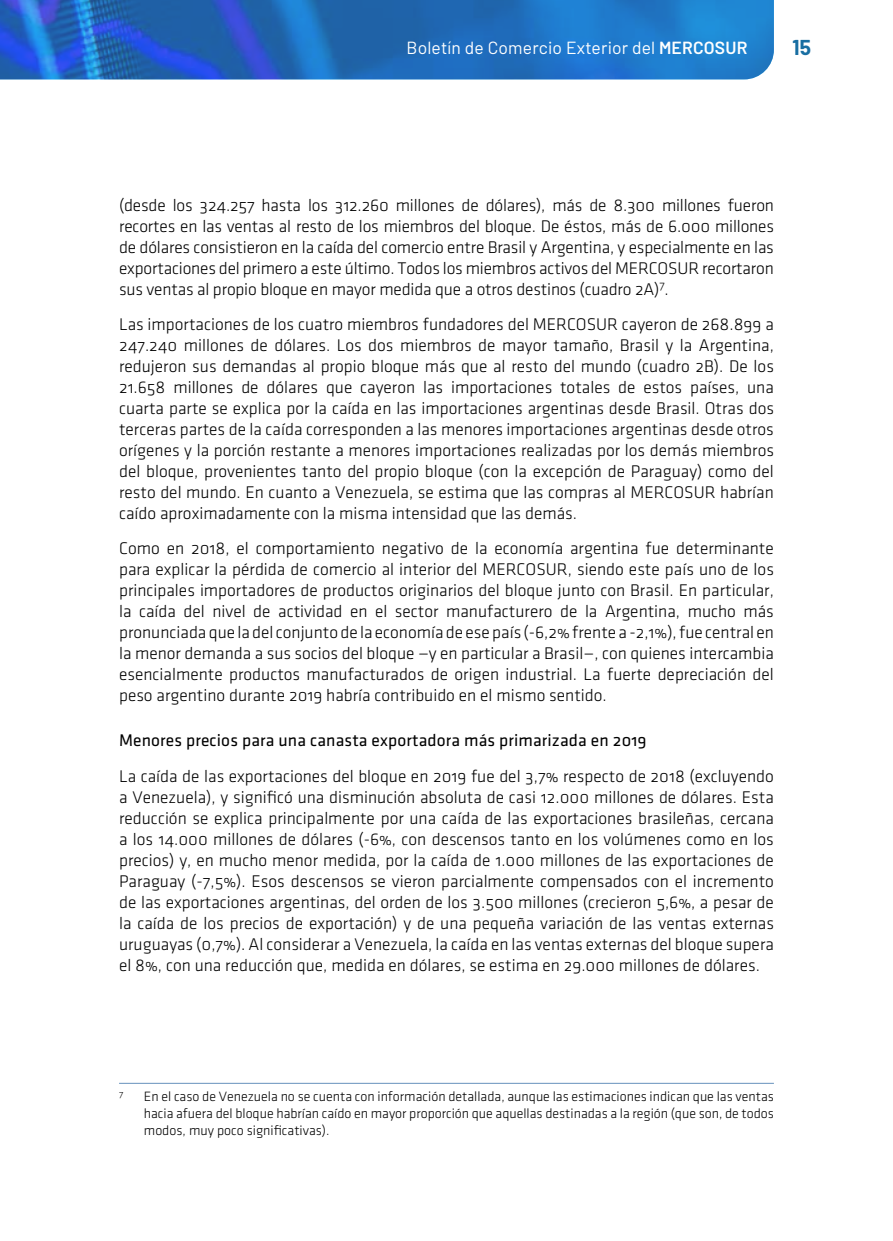
<style>
.page{position:relative;width:893px;height:1241px;background:#fff}
.page>*{position:absolute;margin:0;border:0;box-sizing:border-box;transform-origin:0 0}
.t1{font:700 21px "Barlow";color:#186ea2}
.t2{font:17.5px/21px "Klavika Light OSF";color:#000;text-align:justify}
.t3{font:17.5px "Klavika Regular OSF";letter-spacing:.01em;color:#000}
.t4{font:17.5px "Barlow";letter-spacing:.01em;color:#fff}
.t5{font:14px/16.8px "Klavika Light OSF";color:#000;text-align:justify}
.t6{font:9.8px "Klavika Light OSF";color:#000}
.s1{font-weight:600}
</style>
<div class="page">
<img style="left:0;top:0;width:774px;height:79px">
<hr style="left:119px;top:1082px;width:655px;height:1px;background:#6692bd">
<p class="t4" style="left:406px;top:37px;width:342px">Boletín de Comercio Exterior del <span class="s1">MERCOSUR</span></p>
<p class="t1" style="left:792px;top:35px;width:20px">15</p>
<p class="t2" style="left:119px;top:194px;width:656px">(desde los 324.257 hasta los 312.260 millones de dólares), más de 8.300 millones fueron recortes en las ventas al resto de los miembros del bloque. De éstos, más de 6.000 millones de dólares consistieron en la caída del comercio entre Brasil y Argentina, y especialmente en las exportaciones del primero a este último. Todos los miembros activos del MERCOSUR recortaron sus ventas al propio bloque en mayor medida que a otros destinos (cuadro 2A)<sup>7</sup>.</p>
<p class="t2" style="left:119px;top:313px;width:656px">Las importaciones de los cuatro miembros fundadores del MERCOSUR cayeron de 268.899 a 247.240 millones de dólares. Los dos miembros de mayor tamaño, Brasil y la Argentina, redujeron sus demandas al propio bloque más que al resto del mundo (cuadro 2B). De los 21.658 millones de dólares que cayeron las importaciones totales de estos países, una cuarta parte se explica por la caída en las importaciones argentinas desde Brasil. Otras dos terceras partes de la caída corresponden a las menores importaciones argentinas desde otros orígenes y la porción restante a menores importaciones realizadas por los demás miembros del bloque, provenientes tanto del propio bloque (con la excepción de Paraguay) como del resto del mundo. En cuanto a Venezuela, se estima que las compras al MERCOSUR habrían caído aproximadamente con la misma intensidad que las demás.</p>
<p class="t2" style="left:119px;top:537px;width:656px">Como en 2018, el comportamiento negativo de la economía argentina fue determinante para explicar la pérdida de comercio al interior del MERCOSUR, siendo este país uno de los principales importadores de productos originarios del bloque junto con Brasil. En particular, la caída del nivel de actividad en el sector manufacturero de la Argentina, mucho más pronunciada que la del conjunto de la economía de ese país (-6,2% frente a -2,1%), fue central en la menor demanda a sus socios del bloque —y en particular a Brasil—, con quienes intercambia esencialmente productos manufacturados de origen industrial. La fuerte depreciación del peso argentino durante 2019 habría contribuido en el mismo sentido.</p>
<p class="t3" style="left:119px;top:731px;width:529px">Menores precios para una canasta exportadora más primarizada en 2019</p>
<p class="t2" style="left:119px;top:765px;width:656px">La caída de las exportaciones del bloque en 2019 fue del 3,7% respecto de 2018 (excluyendo a Venezuela), y significó una disminución absoluta de casi 12.000 millones de dólares. Esta reducción se explica principalmente por una caída de las exportaciones brasileñas, cercana a los 14.000 millones de dólares (-6%, con descensos tanto en los volúmenes como en los precios) y, en mucho menor medida, por la caída de 1.000 millones de las exportaciones de Paraguay (-7,5%). Esos descensos se vieron parcialmente compensados con el incremento de las exportaciones argentinas, del orden de los 3.500 millones (crecieron 5,6%, a pesar de la caída de los precios de exportación) y de una pequeña variación de las ventas externas uruguayas (0,7%). Al considerar a Venezuela, la caída en las ventas externas del bloque supera el 8%, con una reducción que, medida en dólares, se estima en 29.000 millones de dólares.</p>
<p class="t6" style="left:119px;top:1087px;width:6px">7</p>
<p class="t5" style="left:144px;top:1088px;width:632px">En el caso de Venezuela no se cuenta con información detallada, aunque las estimaciones indican que las ventas hacia afuera del bloque habrían caído en mayor proporción que aquellas destinadas a la región (que son, de todos modos, muy poco significativas).</p>
</div>
